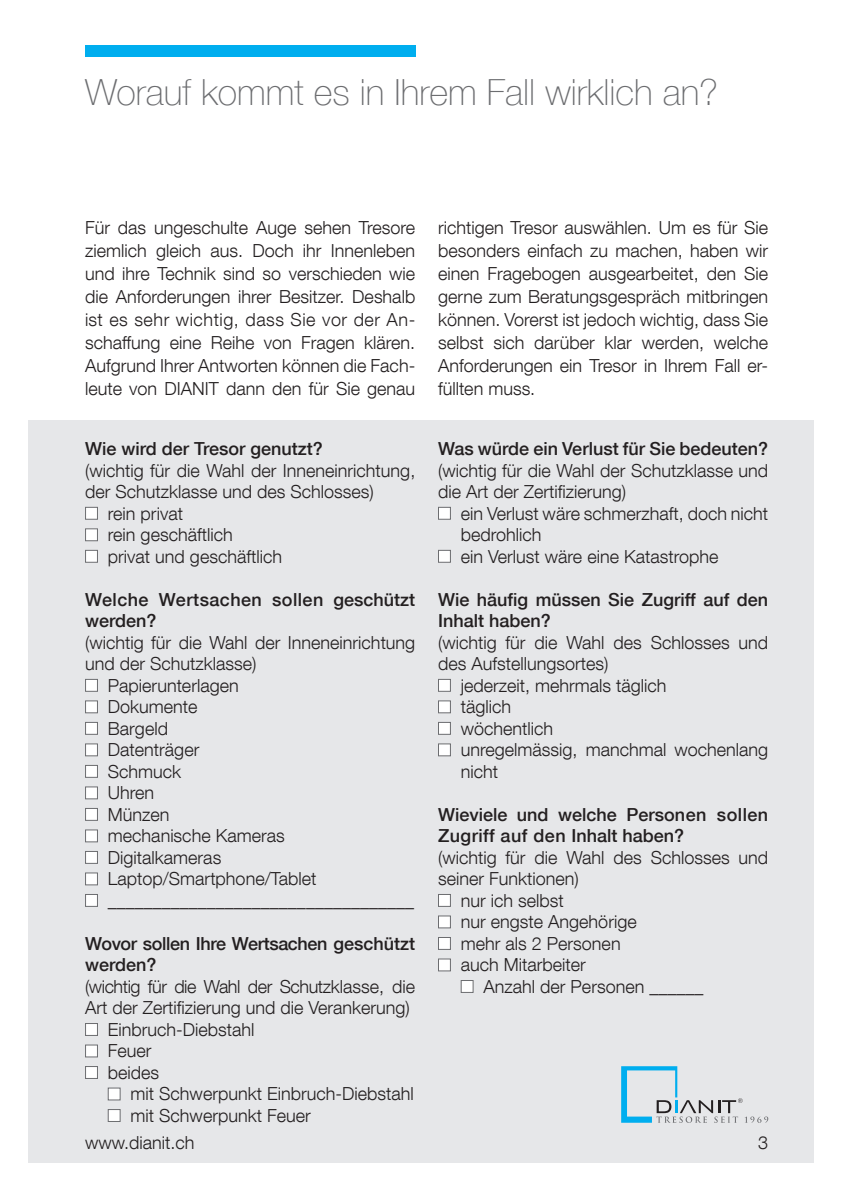
<style>
.page{position:relative;width:842px;height:1191px;background:#fff}
.page>*{position:absolute;margin:0;border:0;box-sizing:border-box;transform-origin:0 0}
._05_SeitenHeads_klei{font:100 36px "Helvetica Neue LT Com";color:#6c6d70}
._03_Fliesstext_9{font:300 18px/23px "Helvetica Neue LT Com";color:#231f20}
._03_Fliesstext_Head{font:500 18px/21.6px "Helvetica Neue LT Com";color:#231f20}
._03_Fliesstext_Head-2{font:500 18px/21.6px "Helvetica Neue LT Com";letter-spacing:-.02em;color:#231f20}
._03_Fliesstext_Head-3{font:500 18px/21.6px "Helvetica Neue LT Com";letter-spacing:.025em;color:#231f20}
</style>
<div class="page">
<div style="left:85px;top:45px;width:330px;height:12px;background:#00aeef"></div>
<div style="left:28px;top:420px;width:786px;height:742px;background:#e6e7e9"></div>
<svg style="left:621px;top:1066px;width:147px;height:57px"></svg>
<div style="left:85px;top:507px;width:13px;height:13px;background:#fff;border:1px solid #6c6d70"></div>
<div style="left:85px;top:528px;width:13px;height:13px;background:#fff;border:1px solid #6c6d70"></div>
<div style="left:85px;top:550px;width:13px;height:13px;background:#fff;border:1px solid #6c6d70"></div>
<div style="left:85px;top:679px;width:13px;height:13px;background:#fff;border:1px solid #6c6d70"></div>
<div style="left:85px;top:700px;width:13px;height:13px;background:#fff;border:1px solid #6c6d70"></div>
<div style="left:85px;top:722px;width:13px;height:13px;background:#fff;border:1px solid #6c6d70"></div>
<div style="left:85px;top:743px;width:13px;height:13px;background:#fff;border:1px solid #6c6d70"></div>
<div style="left:85px;top:765px;width:13px;height:13px;background:#fff;border:1px solid #6c6d70"></div>
<div style="left:85px;top:786px;width:13px;height:13px;background:#fff;border:1px solid #6c6d70"></div>
<div style="left:85px;top:808px;width:13px;height:13px;background:#fff;border:1px solid #6c6d70"></div>
<div style="left:85px;top:829px;width:13px;height:13px;background:#fff;border:1px solid #6c6d70"></div>
<div style="left:85px;top:851px;width:13px;height:13px;background:#fff;border:1px solid #6c6d70"></div>
<div style="left:85px;top:872px;width:13px;height:13px;background:#fff;border:1px solid #6c6d70"></div>
<div style="left:85px;top:894px;width:13px;height:13px;background:#fff;border:1px solid #6c6d70"></div>
<div style="left:85px;top:1023px;width:13px;height:13px;background:#fff;border:1px solid #6c6d70"></div>
<div style="left:85px;top:1044px;width:13px;height:13px;background:#fff;border:1px solid #6c6d70"></div>
<div style="left:85px;top:1066px;width:13px;height:13px;background:#fff;border:1px solid #6c6d70"></div>
<div style="left:108px;top:1087px;width:13px;height:13px;background:#fff;border:1px solid #6c6d70"></div>
<div style="left:108px;top:1109px;width:13px;height:13px;background:#fff;border:1px solid #6c6d70"></div>
<div style="left:438px;top:507px;width:13px;height:13px;background:#fff;border:1px solid #6c6d70"></div>
<div style="left:438px;top:550px;width:13px;height:13px;background:#fff;border:1px solid #6c6d70"></div>
<div style="left:438px;top:679px;width:13px;height:13px;background:#fff;border:1px solid #6c6d70"></div>
<div style="left:438px;top:700px;width:13px;height:13px;background:#fff;border:1px solid #6c6d70"></div>
<div style="left:438px;top:722px;width:13px;height:13px;background:#fff;border:1px solid #6c6d70"></div>
<div style="left:438px;top:743px;width:13px;height:13px;background:#fff;border:1px solid #6c6d70"></div>
<div style="left:438px;top:894px;width:13px;height:13px;background:#fff;border:1px solid #6c6d70"></div>
<div style="left:438px;top:915px;width:13px;height:13px;background:#fff;border:1px solid #6c6d70"></div>
<div style="left:438px;top:937px;width:13px;height:13px;background:#fff;border:1px solid #6c6d70"></div>
<div style="left:438px;top:958px;width:13px;height:13px;background:#fff;border:1px solid #6c6d70"></div>
<div style="left:461px;top:980px;width:13px;height:13px;background:#fff;border:1px solid #6c6d70"></div>
<p class="_05_SeitenHeads_klei" style="left:85px;top:71px;width:635px">Worauf kommt es in Ihrem Fall wirklich an?</p>
<p class="_03_Fliesstext_9" style="left:85px;top:216px;width:332px;text-align:justify">Für das ungeschulte Auge sehen Tresore ziemlich gleich aus. Doch ihr Innenleben und ihre Technik sind so verschieden wie die Anforderungen ihrer Besitzer. Deshalb ist es sehr wichtig, dass Sie vor der An&shy;schaffung eine Reihe von Fragen klären.<br>Aufgrund Ihrer Antworten können die Fach&shy;leute von DIANIT dann den für Sie genau</p>
<p class="_03_Fliesstext_9" style="left:438px;top:216px;width:332px;text-align:justify">richtigen Tresor auswählen. Um es für Sie besonders einfach zu machen, haben wir einen Fragebogen ausgearbeitet, den Sie gerne zum Beratungsgespräch mitbringen können. Vorerst ist jedoch wichtig, dass Sie selbst sich darüber klar werden, welche Anforderungen ein Tresor in Ihrem Fall er&shy;füllten muss.</p>
<p class="_03_Fliesstext_Head" style="left:85px;top:438px;width:239px">Wie wird der Tresor genutzt?</p>
<p class="_03_Fliesstext_9" style="left:85px;top:459px;width:332px;line-height:21.6px">(wichtig für die Wahl der Inneneinrichtung, der Schutzklasse und des Schlosses)</p>
<p class="_03_Fliesstext_9" style="left:108px;top:501px;width:77px">rein privat</p>
<p class="_03_Fliesstext_9" style="left:108px;top:523px;width:126px">rein geschäftlich</p>
<p class="_03_Fliesstext_9" style="left:108px;top:544px;width:176px">privat und geschäftlich</p>
<p class="_03_Fliesstext_Head-3" style="left:85px;top:588px;width:332px">Welche Wertsachen sollen geschützt werden?</p>
<p class="_03_Fliesstext_9" style="left:85px;top:631px;width:332px;line-height:21.6px">(wichtig für die Wahl der Inneneinrichtung und der Schutzklasse)</p>
<p class="_03_Fliesstext_9" style="left:108px;top:673px;width:132px">Papierunterlagen</p>
<p class="_03_Fliesstext_9" style="left:108px;top:695px;width:91px">Dokumente</p>
<p class="_03_Fliesstext_9" style="left:108px;top:716px;width:62px">Bargeld</p>
<p class="_03_Fliesstext_9" style="left:108px;top:738px;width:93px">Datenträger</p>
<p class="_03_Fliesstext_9" style="left:108px;top:759px;width:75px">Schmuck</p>
<p class="_03_Fliesstext_9" style="left:108px;top:781px;width:48px">Uhren</p>
<p class="_03_Fliesstext_9" style="left:108px;top:802px;width:63px">Münzen</p>
<p class="_03_Fliesstext_9" style="left:108px;top:824px;width:178px">mechanische Kameras</p>
<p class="_03_Fliesstext_9" style="left:108px;top:845px;width:115px">Digitalkameras</p>
<p class="_03_Fliesstext_9" style="left:108px;top:867px;width:210px">Laptop/Smartphone/Tablet</p>
<p class="_03_Fliesstext_9" style="left:108px;top:888px;width:307px">__________________________________</p>
<p class="_03_Fliesstext_Head-2" style="left:85px;top:932px;width:332px">Wovor sollen Ihre Wertsachen geschützt werden?</p>
<p class="_03_Fliesstext_9" style="left:85px;top:975px;width:332px;line-height:21.6px">(wichtig für die Wahl der Schutzklasse, die<br>Art der Zertifizierung und die Verankerung)</p>
<p class="_03_Fliesstext_9" style="left:108px;top:1017px;width:148px">Einbruch-Diebstahl</p>
<p class="_03_Fliesstext_9" style="left:108px;top:1039px;width:45px">Feuer</p>
<p class="_03_Fliesstext_9" style="left:108px;top:1060px;width:53px">beides</p>
<p class="_03_Fliesstext_9" style="left:131px;top:1082px;width:285px">mit Schwerpunkt Einbruch-Diebstahl</p>
<p class="_03_Fliesstext_9" style="left:131px;top:1103px;width:182px">mit Schwerpunkt Feuer</p>
<p class="_03_Fliesstext_Head" style="left:438px;top:438px;width:332px">Was würde ein Verlust für Sie bedeuten?</p>
<p class="_03_Fliesstext_9" style="left:438px;top:459px;width:332px;line-height:21.6px">(wichtig für die Wahl der Schutzklasse und die Art der Zertifizierung)</p>
<p class="_03_Fliesstext_9" style="left:461px;top:502px;width:309px;line-height:21.6px">ein Verlust wäre schmerzhaft, doch nicht bedrohlich</p>
<p class="_03_Fliesstext_9" style="left:461px;top:544px;width:259px">ein Verlust wäre eine Katastrophe</p>
<p class="_03_Fliesstext_Head" style="left:438px;top:588px;width:332px">Wie häufig müssen Sie Zugriff auf den<br>Inhalt haben?</p>
<p class="_03_Fliesstext_9" style="left:438px;top:631px;width:332px;line-height:21.6px">(wichtig für die Wahl des Schlosses und des Aufstellungsortes)</p>
<p class="_03_Fliesstext_9" style="left:461px;top:673px;width:207px">jederzeit, mehrmals täglich</p>
<p class="_03_Fliesstext_9" style="left:461px;top:695px;width:52px">täglich</p>
<p class="_03_Fliesstext_9" style="left:461px;top:716px;width:94px">wöchentlich</p>
<p class="_03_Fliesstext_9" style="left:461px;top:738px;width:309px;line-height:21.6px">unregelmässig, manchmal wochenlang nicht</p>
<p class="_03_Fliesstext_Head" style="left:438px;top:803px;width:332px">Wieviele und welche Personen sollen<br>Zugriff auf den Inhalt haben?</p>
<p class="_03_Fliesstext_9" style="left:438px;top:846px;width:332px;line-height:21.6px">(wichtig für die Wahl des Schlosses und seiner Funktionen)</p>
<p class="_03_Fliesstext_9" style="left:461px;top:888px;width:104px">nur ich selbst</p>
<p class="_03_Fliesstext_9" style="left:461px;top:910px;width:177px">nur engste Angehörige</p>
<p class="_03_Fliesstext_9" style="left:461px;top:931px;width:161px">mehr als 2 Personen</p>
<p class="_03_Fliesstext_9" style="left:461px;top:953px;width:127px">auch Mitarbeiter</p>
<p class="_03_Fliesstext_9" style="left:484px;top:974px;width:221px">Anzahl der Personen ______</p>
<p class="_03_Fliesstext_9" style="left:85px;top:1131px;width:111px">www.dianit.ch</p>
<p class="_03_Fliesstext_9" style="left:758px;top:1131px;width:12px">3</p>
</div>
